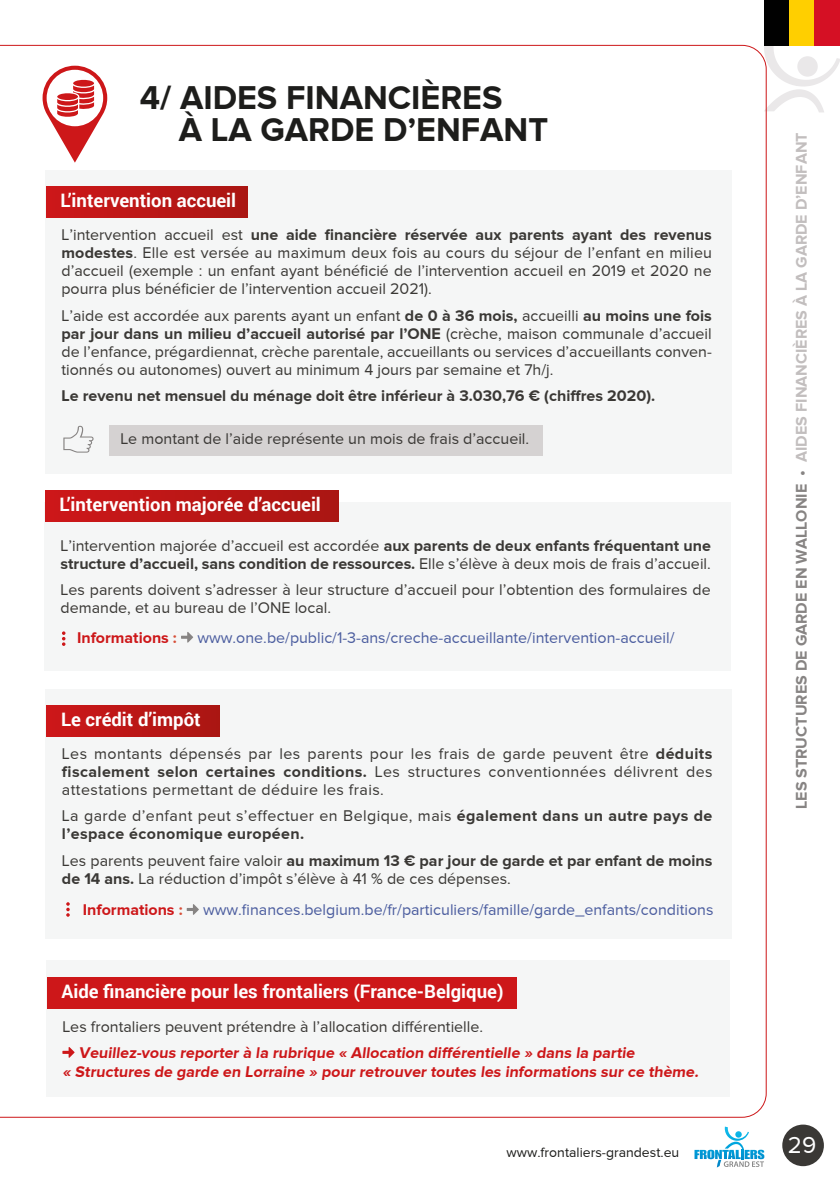
<style>
.page{position:relative;width:840px;height:1191px;background:#fff}
.page>*{position:absolute;margin:0;border:0;box-sizing:border-box;transform-origin:0 0}
.t1{font:700 34px/32px "Proxima Nova";color:#1d1d1b}
.t2{font:24px "Proxima Nova";color:#fff}
.t3{font:700 18.6px "Roboto";color:#fff}
.t4{font:16px/18px "Proxima Nova";color:#3a3835;text-align:justify}
.t5{font:700 16px/18px "Proxima Nova";color:#3a3835}
.t6{font:700 16px/19px "Proxima Nova";color:#cd1719}
.t7{font:16px "Proxima Nova";color:#4b5d9f}
.t8{font:700 16px/18px "Proxima Nova";letter-spacing:.025em;color:#3a3835}
.t9{font:700 16px "Proxima Nova";color:#c2bebe}
.t10{font:14px "Proxima Nova";color:#1d1d1b}
.s1{font-weight:700}
.s2{font-weight:400}
.s3{color:#d74f38}
.s4{color:#878483}
</style>
<div class="page">
<svg style="left:694px;top:1126px;width:70px;height:41px"></svg>
<svg style="left:766px;top:45px;width:73px;height:67px"></svg>
<div style="left:764px;top:0;width:25px;height:45px;background:#010101"></div>
<div style="left:789px;top:0;width:25px;height:45px;background:#ffcf00"></div>
<div style="left:814px;top:0;width:25px;height:45px;background:#d51024"></div>
<div style="left:781px;top:1124px;width:42px;height:42px;background:#3a3835;border-radius:50%"></div>
<svg style="left:43px;top:66px;width:64px;height:97px"></svg>
<div style="left:45px;top:170px;width:685px;height:303px;background:#f5f6f6"></div>
<div style="left:46px;top:187px;width:202px;height:30px;background:linear-gradient(to right,#cd171a,#aa1613)"></div>
<svg style="left:63px;top:426px;width:30px;height:26px"></svg>
<div style="left:109px;top:425px;width:433px;height:30px;background:#d5d2d2"></div>
<div style="left:44px;top:502px;width:685px;height:169px;background:#f5f6f6"></div>
<div style="left:45px;top:490px;width:293px;height:31px;background:linear-gradient(to right,#cd171a,#aa1613)"></div>
<svg style="left:181px;top:632px;width:12px;height:11px"></svg>
<svg style="left:62px;top:631px;width:3px;height:15px"></svg>
<div style="left:45px;top:689px;width:686px;height:249px;background:#f5f6f6"></div>
<div style="left:47px;top:705px;width:172px;height:31px;background:linear-gradient(to right,#cd1719,#aa1613)"></div>
<svg style="left:187px;top:904px;width:12px;height:11px"></svg>
<svg style="left:66px;top:902px;width:4px;height:14px"></svg>
<div style="left:46px;top:960px;width:683px;height:137px;background:#f5f6f6"></div>
<div style="left:47px;top:977px;width:469px;height:31px;background:#cd1719"></div>
<svg style="left:62px;top:1047px;width:13px;height:11px"></svg>
<h1 class="t1" style="left:179px;top:81px;width:370px;text-indent:-39px">4/ AIDES FINANCIÈRES<br>À LA GARDE D’ENFANT</h1>
<p class="t3" style="left:60px;top:188px;width:177px">L’intervention accueil</p>
<p class="t4" style="left:61px;top:225px;width:651px">L’intervention accueil est <span class="s1">une aide financière réservée aux parents ayant des revenus modestes</span>. Elle est versée au maximum deux fois au cours du séjour de l’enfant en milieu d’accueil (exemple : un enfant ayant bénéficié de l’intervention accueil en 2019 et 2020 ne pourra plus bénéficier de l’intervention accueil 2021).</p>
<p class="t4" style="left:61px;top:306px;width:651px">L’aide est accordée aux parents ayant un enfant <span class="s1">de 0 à 36 mois,</span> accueilli <span class="s1">au moins une fois par jour dans un milieu d’accueil autorisé par l’ONE</span> (crèche, maison communale d’accueil de l’enfance, prégardiennat, crèche parentale, accueillants ou services d’accueillants conven&shy;tionnés ou autonomes) ouvert au minimum 4 jours par semaine et 7h/j.</p>
<p class="t5" style="left:61px;top:386px;width:595px">Le revenu net mensuel du ménage doit être inférieur à 3.030,76 € (chiffres 2020).</p>
<p class="t4" style="left:120px;top:429px;width:410px">Le montant de l’aide représente un mois de frais d’accueil.</p>
<p class="t3" style="left:60px;top:491px;width:263px">L’intervention majorée d’accueil</p>
<p class="t5" style="left:60px;top:536px;width:651px"><span class="s2">L’intervention majorée d’accueil est accordée</span> aux parents de deux enfants fréquentant une structure d’accueil, sans condition de ressources. <span class="s2">Elle s’élève à deux mois de frais d’accueil.</span></p>
<p class="t4" style="left:60px;top:581px;width:651px">Les parents doivent s’adresser à leur structure d’accueil pour l’obtention des formulaires de demande, et au bureau de l’ONE local.</p>
<p class="t6" style="left:77px;top:627px;width:101px">Informations <span class="s3">:</span></p>
<p class="t7" style="left:197px;top:628px;width:478px">www.one.be/public/1-3-ans/creche-accueillante/intervention-accueil/</p>
<p class="t3" style="left:61px;top:706px;width:141px">Le crédit d’impôt</p>
<p class="t4" style="left:62px;top:744px;width:651px">Les montants dépensés par les parents pour les frais de garde peuvent être <span class="s1">déduits fiscalement selon certaines conditions.</span> Les structures conventionnées délivrent des attestations permettant de déduire les frais.</p>
<p class="t8" style="left:62px;top:807px;width:651px"><span class="s2">La garde d’enfant peut s’effectuer en Belgique, mais</span> également dans un autre pays de l’espace économique européen.</p>
<p class="t4" style="left:62px;top:851px;width:651px">Les parents peuvent faire valoir <span class="s1">au maximum 13 € par jour de garde et par enfant de moins de 14 ans.</span> La réduction d’impôt s’élève à 41 % de ces dépenses.</p>
<p class="t6" style="left:83px;top:899px;width:101px">Informations <span class="s3">:</span></p>
<p class="t7" style="left:203px;top:900px;width:511px">www.finances.belgium.be/fr/particuliers/famille/garde_enfants/conditions</p>
<p class="t3" style="left:61px;top:978px;width:443px">Aide financière pour les frontaliers (France-Belgique)</p>
<p class="t4" style="left:62px;top:1017px;width:422px">Les frontaliers peuvent prétendre à l’allocation différentielle.</p>
<p class="t6" style="left:62px;top:1042px;width:639px;text-indent:16px">Veuillez-vous reporter à la rubrique « Allocation différentielle » dans la partie<br>« Structures de garde en Lorraine » pour retrouver toutes les informations sur ce thème.</p>
<p class="t10" style="left:506px;top:1144px;width:174px">www.frontaliers-grandest.eu</p>
<p class="t9" style="left:791px;top:809px;width:678px;rotate:-90deg"><span class="s4">LES STRUCTURES DE GARDE EN WALLONIE •</span> AIDES FINANCIÈRES À LA GARDE D’ENFANT</p>
<h2 class="t2" style="left:787px;top:1132px;width:30px">29</h2>
</div>
